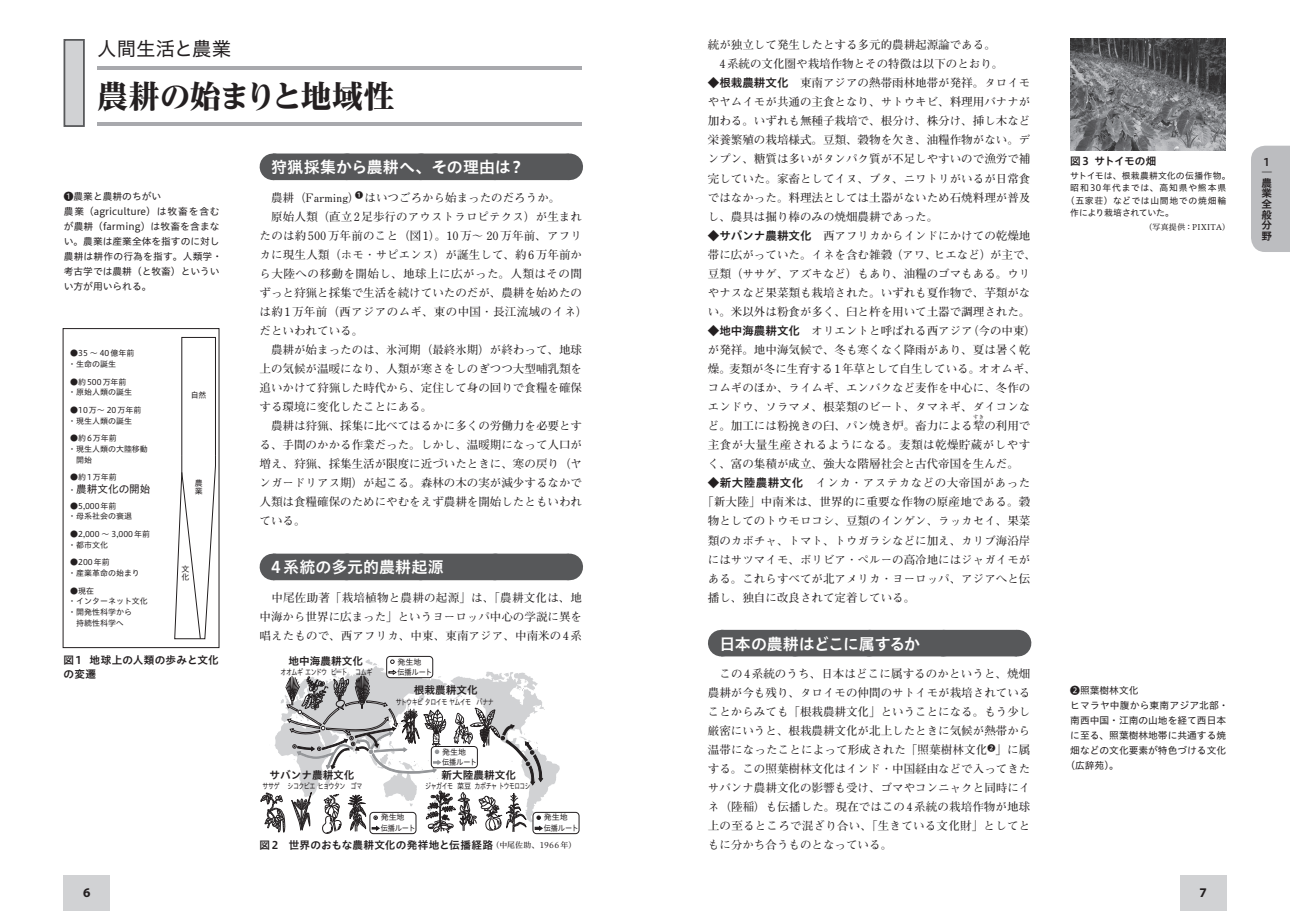
<style>
.page{position:relative;width:1290px;height:911px;background:#fff}
.page>*{position:absolute;margin:0;border:0;box-sizing:border-box;transform-origin:0 0}
.t1{font:800 31px "Reim Pro";letter-spacing:-.03em;color:#231f20}
.t2{font:19.5px "Hiragino UD Sans Std W4";color:#231f20}
.t3{font:16px "Hiragino UD Sans Std W6";color:#fff}
.t4{font:16px "Hiragino UD Sans Std W6";letter-spacing:-.025em;color:#fff}
.t5{font:700 13.25px "Myriad Pro";color:#231f20}
.t6{font:700 11.5px/19px "Futo Min A101 Pro";color:#231f20}
.t7{font:700 11.5px/19px "Futo Min A101 Pro";letter-spacing:.04em;color:#231f20}
.t8{font:700 11.5px "Futo Min A101 Pro";letter-spacing:.02em;color:#231f20}
.t9{font:10.62px/13.2px "Hiragino UD Sans Std W6";letter-spacing:.025em;color:#231f20}
.t10{font:10.62px/10.6px "Hiragino UD Sans Std W6";color:#231f20;text-align:justify}
.t11{font:10.62px "Hiragino UD Sans Std W4";color:#231f20}
.t12{font:10.62px "Hiragino UD Sans Std W3";color:#231f20;scale:1.7 1}
.t13{font:9.75px/15px "Hiragino UD Sans Std W4";color:#231f20}
.t14{font:9.75px "Hiragino UD Sans Std W4";letter-spacing:.02em;color:#231f20}
.t15{font:8.88px "Hiragino UD Sans Std W4";letter-spacing:.04em;color:#231f20}
.t16{font:8.88px "Hiragino UD Sans Std W4";letter-spacing:.09em;color:#231f20}
.t17{font:8.88px "Hiragino UD Sans Std W4";letter-spacing:.075em;color:#231f20}
.t18{font:8.88px "Hiragino UD Sans Std W4";letter-spacing:-.03em;color:#231f20}
.t19{font:8px/10.6px "Hiragino UD Sans Std W4";color:#231f20}
.t20{font:8px "Hiragino UD Sans Std W4";letter-spacing:-.075em;color:#231f20;scale:.75 1}
.t21{font:8px "Hiragino UD Sans Std W4";letter-spacing:-.085em;color:#231f20;scale:.75 1}
.t22{font:8px "Hiragino UD Sans Std W4";letter-spacing:-.08em;color:#231f20;scale:.75 1}
.t23{font:8px "Hiragino UD Serif Std W4";letter-spacing:.04em;color:#231f20}
.t24{font:700 5.38px "Futo Min A101 Pro";color:#231f20}
.s1{font-size:8px}
.s2{font-family:"Hiragino UD Serif Std W4";font-size:8px}
.s3{font-family:"Hiragino UD Sans Std W6";font-weight:400}
</style>
<div class="page">
<div style="left:721px;top:630px;width:296px;height:26px;background:#57585a"></div>
<svg style="left:1017px;top:630px;width:1px;height:26px"></svg>
<img style="left:1071px;top:39px;width:154px;height:112px">
<div style="left:273px;top:153px;width:296px;height:27px;background:#57585a"></div>
<svg style="left:347px;top:153px;width:185px;height:1px"></svg>
<svg style="left:569px;top:153px;width:1px;height:27px"></svg>
<div style="left:273px;top:553px;width:296px;height:27px;background:#57585a"></div>
<svg style="left:347px;top:553px;width:185px;height:1px"></svg>
<svg style="left:569px;top:553px;width:1px;height:27px"></svg>
<div style="left:182px;top:337px;width:34px;height:119px;border:1px solid #231f20"></div>
<svg style="left:174px;top:455px;width:42px;height:184px"></svg>
<div style="left:63px;top:328px;width:156px;height:320px;border:1px solid #231f20"></div>
<div style="left:533px;top:812px;width:46px;height:21px;border:1px solid #231f20;border-radius:4px"></div>
<div style="left:386px;top:656px;width:47px;height:22px;border:1px solid #231f20;border-radius:4px"></div>
<svg style="left:261px;top:659px;width:299px;height:175px"></svg>
<div style="left:64px;top:39px;width:21px;height:88px;background:#d1d2d4;border:2px solid #57585a"></div>
<hr style="left:97px;top:67px;width:485px;height:3px;background:#a8a9ad">
<hr style="left:97px;top:122px;width:485px;height:4px;background:#a8a9ad">
<div style="left:64px;top:875px;width:46px;height:36px;background:#d1d2d4"></div>
<div style="left:1180px;top:875px;width:46px;height:36px;background:#d1d2d4"></div>
<div style="left:1251px;top:146px;width:39px;height:106px;background:#bcbdc0"></div>
<h2 class="t2" style="left:97px;top:34px;width:135px">人間生活と農業</h2>
<h1 class="t1" style="left:97px;top:71px;width:299px">農耕の始まりと地域性</h1>
<p class="t13" style="left:64px;top:188px;width:160px">❶農業と農耕のちがい<br>農業（agriculture）は牧畜を含むが農耕（farming）は牧畜を含まない。農業は産業全体を指すのに対し農耕は耕作の行為を指す。人類学・考古学では農耕（と牧畜）といういい方が用いられる。</p>
<p class="t19" style="left:68px;top:347px;width:68px">●35 ～ 40億年前・生命の誕生</p>
<p class="t19" style="left:68px;top:376px;width:65px">●約500万年前・原始人類の誕生</p>
<p class="t19" style="left:68px;top:404px;width:75px">●10万～ 20万年前・現生人類の誕生</p>
<p class="t19" style="left:70px;top:432px;width:48px">●約6万年前</p>
<p class="t19" style="left:68px;top:443px;width:81px">・現生人類の大陸移動</p>
<p class="t19" style="left:76px;top:454px;width:17px">開始</p>
<p class="t19" style="left:70px;top:471px;width:48px">●約1万年前</p>
<p class="t11" style="left:68px;top:481px;width:84px"><span class="s1">・</span>農耕文化の開始</p>
<p class="t19" style="left:68px;top:500px;width:65px">●5,000年前<br>・母系社会の衰退</p>
<p class="t19" style="left:68px;top:528px;width:83px">●2,000 ～ 3,000年前・都市文化</p>
<p class="t19" style="left:68px;top:556px;width:73px">●200年前<br>・産業革命の始まり</p>
<p class="t19" style="left:70px;top:585px;width:25px">●現在</p>
<p class="t19" style="left:68px;top:595px;width:81px">・インターネット文化</p>
<p class="t19" style="left:68px;top:606px;width:65px">・開発性科学から</p>
<p class="t19" style="left:76px;top:617px;width:49px">持続性科学へ</p>
<p class="t19" style="left:191px;top:389px;width:17px">自然</p>
<p class="t19" style="left:195px;top:478px;width:9px;line-height:8px">農業</p>
<p class="t19" style="left:182px;top:564px;width:9px;line-height:8px">文化</p>
<p class="t9" style="left:64px;top:653px;width:157px">図1 地球上の人類の歩みと文化の変遷</p>
<h3 class="t3" style="left:271px;top:155px;width:255px">狩猟採集から農耕へ、その理由は？</h3>
<p class="t6" style="left:260px;top:186px;width:330px">　農耕（Farming）<sup>❶</sup> はいつごろから始まったのだろうか。<br>　原始人類（直立 2足歩行のアウストラロピテクス）が生まれたのは約500万年前のこと（図1）。10万～ 20万年前、アフリカに現生人類（ホモ・サピエンス）が誕生して、約 6万年前から大陸への移動を開始し、地球上に広がった。人類はその間ずっと狩猟と採集で生活を続けていたのだが、農耕を始めたのは約1万年前（西アジアのムギ、東の中国・長江流域のイネ）だといわれている。<br>　農耕が始まったのは、氷河期（最終氷期）が終わって、地球上の気候が温暖になり、人類が寒さをしのぎつつ大型哺乳類を追いかけて狩猟した時代から、定住して身の回りで食糧を確保する環境に変化したことにある。<br>　農耕は狩猟、採集に比べてはるかに多くの労働力を必要とする、手間のかかる作業だった。しかし、温暖期になって人口が増え、狩猟、採集生活が限度に近づいたときに、寒の戻り（ヤンガードリアス期）が起こる。森林の木の実が減少するなかで人類は食糧確保のためにやむをえず農耕を開始したともいわれている。</p>
<h3 class="t3" style="left:271px;top:555px;width:174px">4 系統の多元的農耕起源</h3>
<p class="t6" style="left:260px;top:586px;width:324px;text-align:justify">　中尾佐助著「栽培植物と農耕の起源」は、「農耕文化は、地中海から世界に広まった」というヨーロッパ中心の学説に異を唱えたもので、西アフリカ、中東、東南アジア、中南米の 4系</p>
<p class="t10" style="left:289px;top:655px;width:76px">地中海農耕文化</p>
<p class="t20" style="left:281px;top:666px;width:124px">オオムギエンドウビート コムギ</p>
<p class="t19" style="left:397px;top:655px;width:36px">発生地<br>伝播ルート</p>
<p class="t10" style="left:414px;top:684px;width:65px">根栽農耕文化</p>
<p class="t21" style="left:396px;top:696px;width:132px">サトウキビタロイモヤムイモ バナナ</p>
<p class="t19" style="left:442px;top:746px;width:36px">発生地<br>伝播ルート</p>
<p class="t10" style="left:269px;top:769px;width:87px">サバンナ農耕文化</p>
<p class="t10" style="left:442px;top:769px;width:76px">新大陸農耕文化</p>
<p class="t22" style="left:263px;top:779px;width:135px">ササゲ シコクビエヒョウタン ゴマ</p>
<p class="t20" style="left:425px;top:779px;width:142px">ジャガイモ 菜豆カボチャトウモロコシ</p>
<p class="t19" style="left:381px;top:811px;width:36px">発生地<br>伝播ルート</p>
<p class="t19" style="left:544px;top:811px;width:36px">発生地<br>伝播ルート</p>
<p class="t9" style="left:260px;top:838px;width:318px">図 2　世界のおもな農耕文化の発祥地と伝播経路<span class="s2">（中尾佐助、1966年）</span></p>
<p class="t6" style="left:708px;top:34px;width:297px">統が独立して発生したとする多元的農耕起源論である。　4系統の文化圏や栽培作物とその特徴は以下のとおり。</p>
<p class="t6" style="left:708px;top:72px;width:324px;text-align:justify">◆<span class="s3">根栽農耕文化</span>　東南アジアの熱帯雨林地帯が発祥。タロイモやヤムイモが共通の主食となり、サトウキビ、料理用バナナが加わる。いずれも無種子栽培で、根分け、株分け、挿し木など栄養繁殖の栽培様式。豆類、穀物を欠き、油糧作物がない。デンプン、糖質は多いがタンパク質が不足しやすいので漁労で補完していた。家畜としてイヌ、ブタ、ニワトリがいるが日常食ではなかった。料理法としては土器がないため石焼料理が普及し、農具は掘り棒のみの焼畑農耕であった。</p>
<p class="t6" style="left:708px;top:224px;width:330px">◆<span class="s3">サバンナ農耕文化</span>　西アフリカからインドにかけての乾燥地帯に広がっていた。イネを含む雑穀（アワ、ヒエなど）が主で、豆類（ササゲ、アズキなど）もあり、油糧のゴマもある。ウリやナスなど果菜類も栽培された。いずれも夏作物で、芋類がない。米以外は粉食が多く、臼と杵を用いて土器で調理された。</p>
<p class="t6" style="left:708px;top:320px;width:330px">◆<span class="s3">地中海農耕文化</span>　オリエントと呼ばれる西アジア（今の中東）が発祥。地中海気候で、冬も寒くなく降雨があり、夏は暑く乾燥。麦類が冬に生育する 1年草として自生している。オオムギ、コムギのほか、ライムギ、エンバクなど麦作を中心に、冬作のエンドウ、ソラマメ、根菜類のビート、タマネギ、ダイコンなど。加工には粉挽きの臼、パン焼き炉。畜力による犂の利用で</p>
<p class="t24" style="left:973px;top:413px;width:13px">すき</p>
<p class="t7" style="left:708px;top:434px;width:324px">主食が大量生産されるようになる。麦類は乾燥貯蔵がしやすく、富の集積が成立、強大な階層社会と古代帝国を生んだ。</p>
<p class="t7" style="left:708px;top:472px;width:324px">◆<span class="s3">新大陸農耕文化</span>　インカ・アステカなどの大帝国があった</p>
<p class="t8" style="left:702px;top:493px;width:330px">「新大陸」中南米は、世界的に重要な作物の原産地である。穀</p>
<p class="t6" style="left:708px;top:510px;width:324px">物としてのトウモロコシ、豆類のインゲン、ラッカセイ、果菜</p>
<p class="t6" style="left:708px;top:529px;width:324px">類のカボチャ、トマト、トウガラシなどに加え、カリブ海沿岸</p>
<p class="t6" style="left:708px;top:548px;width:324px">にはサツマイモ、ボリビア・ペルーの高冷地にはジャガイモが</p>
<p class="t6" style="left:708px;top:567px;width:324px">ある。これらすべてが北アメリカ・ヨーロッパ、アジアへと伝</p>
<p class="t6" style="left:708px;top:586px;width:209px">播し、独自に改良されて定着している。</p>
<h3 class="t4" style="left:719px;top:631px;width:202px">日本の農耕はどこに属するか</h3>
<p class="t6" style="left:708px;top:662px;width:324px;text-align:justify">　この 4系統のうち、日本はどこに属するのかというと、焼畑農耕が今も残り、タロイモの仲間のサトイモが栽培されていることからみても「根栽農耕文化」ということになる。もう少し厳密にいうと、根栽農耕文化が北上したときに気候が熱帯から温帯になったことによって形成された「照葉樹林文化<sup>❷</sup>」に属する。この照葉樹林文化はインド・中国経由などで入ってきたサバンナ農耕文化の影響も受け、ゴマやコンニャクと同時にイネ（陸稲）も伝播した。現在ではこの 4系統の栽培作物が地球上の至るところで混ざり合い、「生きている文化財」としてともに分かち合うものとなっている。</p>
<p class="t10" style="left:1070px;top:155px;width:88px">図 3 サトイモの畑</p>
<p class="t15" style="left:1070px;top:169px;width:162px">サトイモは、根栽農耕文化の伝播作物。</p>
<p class="t16" style="left:1070px;top:181px;width:157px">昭和30年代までは、高知県や熊本県</p>
<p class="t17" style="left:1066px;top:194px;width:162px">（五家荘）などでは山間地での焼畑輪</p>
<p class="t18" style="left:1070px;top:206px;width:105px">作により栽培されていた。</p>
<p class="t23" style="left:1144px;top:220px;width:87px">（写真提供：PIXITA）</p>
<p class="t13" style="left:1070px;top:682px;width:70px">❷照葉樹林文化</p>
<p class="t14" style="left:1070px;top:697px;width:160px">ヒマラヤ中腹から東南アジア北部・</p>
<p class="t13" style="left:1070px;top:712px;width:157px">南西中国・江南の山地を経て西日本</p>
<p class="t13" style="left:1070px;top:727px;width:157px">に至る、照葉樹林地帯に共通する焼</p>
<p class="t13" style="left:1070px;top:742px;width:157px">畑などの文化要素が特色づける文化</p>
<p class="t13" style="left:1065px;top:757px;width:55px">（広辞苑）。</p>
<p class="t5" style="left:83px;top:884px;width:9px">6</p>
<p class="t5" style="left:1199px;top:884px;width:9px">7</p>
<p class="t10" style="left:1261px;top:156px;width:8px">１</p>
<p class="t12" style="left:1261px;top:164px;width:8px">−</p>
<p class="t10" style="left:1261px;top:177px;width:12px">農業全般分野</p>
</div>
